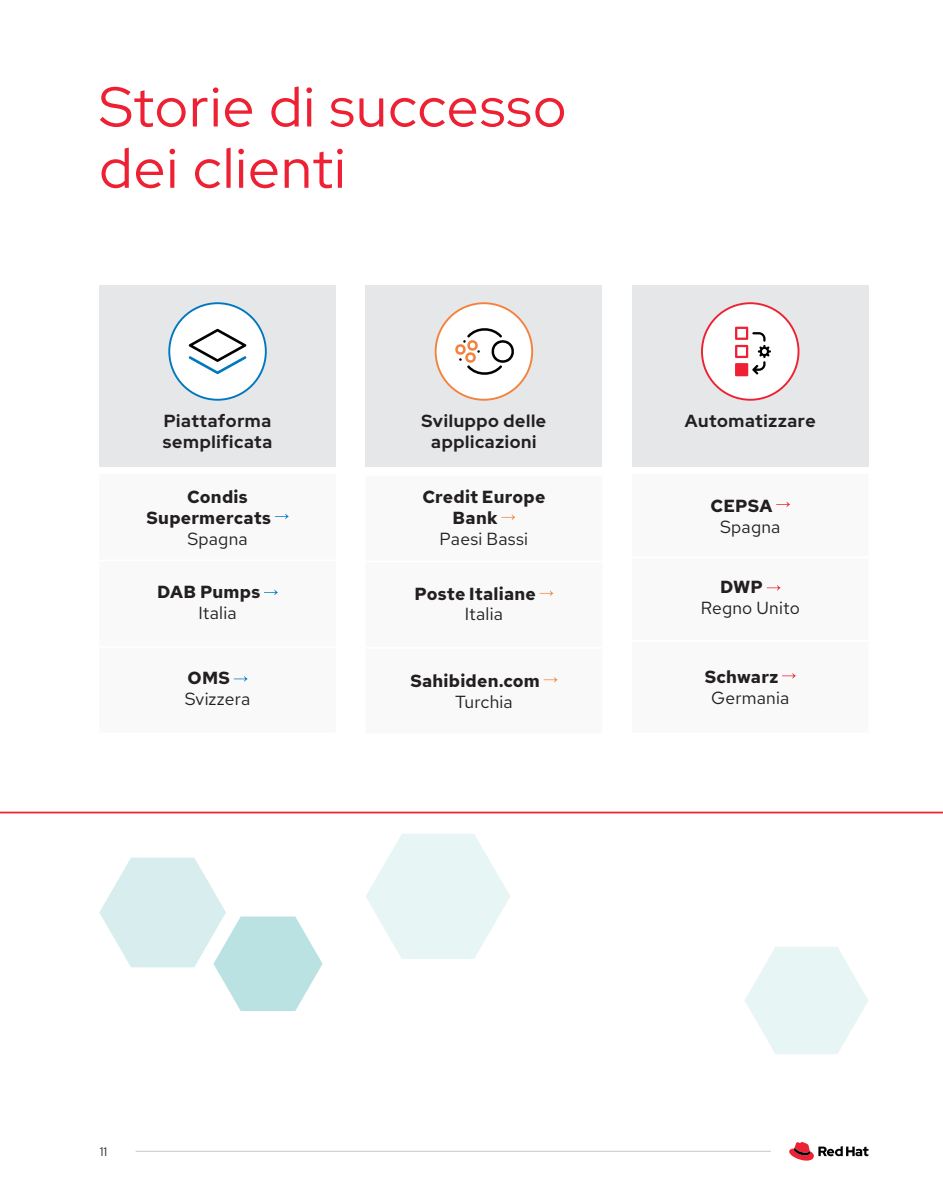
<style>
.page{position:relative;width:943px;height:1191px;background:#fff}
.page>*{position:absolute;margin:0;border:0;box-sizing:border-box;transform-origin:0 0}
.Headline_-_1{font:56px/61.2px "Red Hat Display";letter-spacing:.025em;color:#ed2133}
.Copy{font:700 17.5px/21px "Red Hat Text";letter-spacing:.01em;color:#231f20}
.Copy-2{font:17.5px/21px "Red Hat Text";letter-spacing:.01em;color:#231f20}
.Headline-4{font:700 17.5px/21px "Red Hat Display";letter-spacing:.04em;color:#231f20;text-align:center}
.t1{font:12.25px "Red Hat Text";color:#231f20}
.s1{font-weight:400}
.s2{font-weight:700}
</style>
<div class="page">
<svg style="left:745px;top:947px;width:123px;height:107px"></svg>
<svg style="left:366px;top:834px;width:144px;height:125px"></svg>
<svg style="left:99px;top:857px;width:223px;height:154px"></svg>
<svg style="left:0;top:811px;width:943px;height:3px;background:#f47d87"></svg>
<svg style="left:789px;top:1142px;width:79px;height:18px"></svg>
<hr style="left:136px;top:1150px;width:635px;height:1px;background:#c7c8ca">
<svg style="left:776px;top:502px;width:14px;height:5px"></svg>
<svg style="left:766px;top:585px;width:14px;height:5px"></svg>
<svg style="left:782px;top:673px;width:13px;height:5px"></svg>
<svg style="left:275px;top:514px;width:14px;height:5px"></svg>
<svg style="left:264px;top:590px;width:14px;height:5px"></svg>
<svg style="left:234px;top:676px;width:13px;height:5px"></svg>
<svg style="left:501px;top:514px;width:14px;height:6px"></svg>
<svg style="left:539px;top:590px;width:14px;height:6px"></svg>
<svg style="left:543px;top:677px;width:14px;height:5px"></svg>
<div style="left:365px;top:285px;width:237px;height:181px;background:#e6e7e9"></div>
<div style="left:435px;top:303px;width:97px;height:97px;background:#fff;border-radius:50%"></div>
<div style="left:434px;top:302px;width:99px;height:99px;border:2px solid #f4823d;border-radius:50%"></div>
<svg style="left:455px;top:328px;width:59px;height:47px"></svg>
<div style="left:99px;top:285px;width:237px;height:182px;background:#e6e7e9"></div>
<div style="left:169px;top:303px;width:97px;height:97px;background:#fff;border-radius:50%"></div>
<div style="left:168px;top:302px;width:99px;height:99px;border:2px solid #0077bf;border-radius:50%"></div>
<svg style="left:189px;top:329px;width:57px;height:45px"></svg>
<div style="left:632px;top:285px;width:236px;height:181px;background:#e6e7e9"></div>
<div style="left:702px;top:303px;width:96px;height:97px;background:#fff;border-radius:50%"></div>
<div style="left:701px;top:302px;width:98px;height:99px;border:2px solid #ed2133;border-radius:50%"></div>
<div style="left:735px;top:363px;width:13px;height:13px;background:#ed2133"></div>
<svg style="left:735px;top:327px;width:36px;height:47px"></svg>
<p class="Headline_-_1" style="left:99px;top:75px;width:468px">Storie di successo dei clienti</p>
<p class="Headline-4" style="left:163px;top:410px;width:111px;text-align:left">Piattaforma semplificata</p>
<p class="Headline-4" style="left:685px;top:410px;width:132px">Automatizzare</p>
<p class="Headline-4" style="left:421px;top:410px;width:126px">Sviluppo delle applicazioni</p>
<p class="Copy" style="left:187px;top:486px;width:62px">Condis</p>
<p class="Copy" style="left:146px;top:507px;width:126px">Supermercats</p>
<p class="Copy-2" style="left:187px;top:527px;width:62px">Spagna</p>
<p class="Copy" style="left:198px;top:581px;width:63px;text-indent:-41px">DAB Pumps<br><span class="s1">Italia</span></p>
<p class="Copy-2" style="left:185px;top:667px;width:67px"><span class="s2">OMS<br></span>Svizzera</p>
<p class="Copy" style="left:422px;top:487px;width:125px">Credit Europe</p>
<p class="Copy" style="left:452px;top:508px;width:47px">Bank</p>
<p class="Copy-2" style="left:439px;top:528px;width:90px">Paesi Bassi</p>
<p class="Copy" style="left:465px;top:584px;width:72px;line-height:19.2px;text-indent:-50px">Poste Italiane<br><span class="s1">Italia</span></p>
<p class="Copy" style="left:455px;top:670px;width:86px;text-indent:-45px">Sahibiden.com<br><span class="s1">Turchia</span></p>
<p class="Copy-2" style="left:710px;top:494px;width:71px;text-align:center"><span class="s2">CEPSA<br></span>Spagna</p>
<p class="Copy-2" style="left:700px;top:576px;width:101px;text-indent:19px"><span class="s2">DWP<br></span>Regno Unito</p>
<p class="Copy-2" style="left:711px;top:666px;width:79px;text-indent:-7px"><span class="s2">Schwarz<br></span>Germania</p>
<p class="t1" style="left:100px;top:1144px;width:9px">11</p>
</div>
